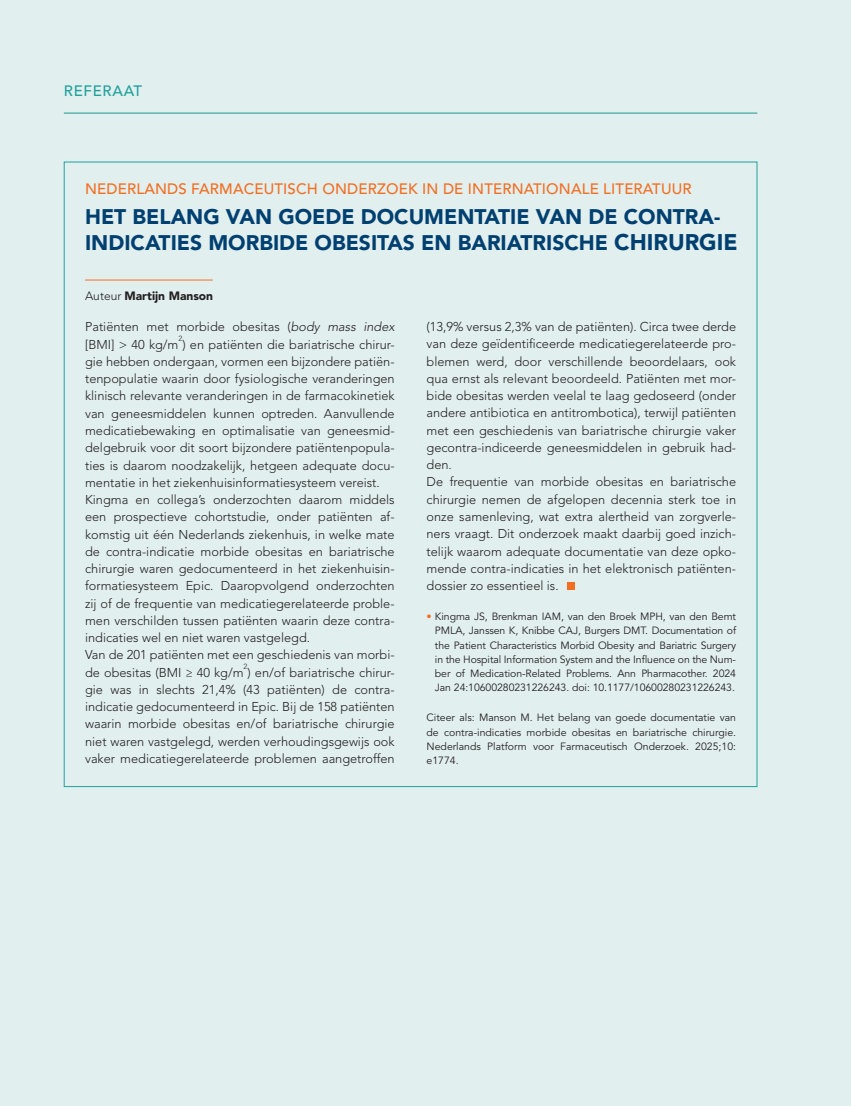
<style>
.page{position:relative;width:851px;height:1106px;background:#fff}
.page>*{position:absolute;margin:0;border:0;box-sizing:border-box;transform-origin:0 0}
.t1{font:900 21px/25.5px "Avenir LT Std";color:#004071}
.t2{font:500 15px "Avenir LT Std";letter-spacing:.01em;color:#f36e21}
.t3{font:500 15px "Avenir LT Std";letter-spacing:.045em;color:#20a19d}
.t4{font:300 12.75px/17.2px "Avenir LT Std";color:#231f20}
.t5{font:900 12px "Avenir LT Std";color:#231f20}
.t6{font:10.5px/14.2px "Avenir LT Std";letter-spacing:-.005em;color:#231f20;text-align:justify}
.t7{font:300 7.5px "Avenir LT Std";color:#231f20}
.s1{font-size:22.5px}
.s2{font-weight:300}
.s3{font-style:italic}
.s4{font-weight:900;color:#f36e21}
</style>
<div class="page">
<div style="left:0;top:0;width:850px;height:1106px;background:#e2efef"></div>
<hr style="left:64px;top:113px;width:693px;height:1px;background:#20a19d">
<hr style="left:85px;top:280px;width:128px;height:1px;background:#f36e21">
<div style="left:567px;top:582px;width:7px;height:8px;background:#f36e21"></div>
<p class="t3" style="left:64px;top:83px;width:80px">REFERAAT</p>
<p class="t2" style="left:85px;top:180px;width:608px">NEDERLANDS FARMACEUTISCH ONDERZOEK IN DE INTERNATIONALE LITERATUUR</p>
<h1 class="t1" style="left:85px;top:204px;width:654px">HET BELANG VAN GOEDE DOCUMENTATIE VAN DE CONTRA-<br>INDICATIES MORBIDE OBESITAS EN BARIATRISCHE <span class="s1">CHIRURGIE</span></h1>
<p class="t5" style="left:85px;top:288px;width:129px"><span class="s2">Auteur</span> Martijn Manson</p>
<p class="t4" style="left:85px;top:318px;width:311px">Patiënten met morbide obesitas (<span class="s3">body mass index </span>[BMI] &gt; 40 kg/m ) en patiënten die bariatrische chirur-</p>
<p class="t7" style="left:178px;top:334px;width:5px">2</p>
<p class="t4" style="left:85px;top:353px;width:311px">gie hebben ondergaan, vormen een bijzondere patiën&shy;tenpopulatie waarin door fysiologische veranderingen klinisch relevante veranderingen in de farmacokinetiek van geneesmiddelen kunnen optreden. Aanvullende medicatiebewaking en optimalisatie van geneesmid&shy;delgebruik voor dit soort bijzondere patiëntenpopula&shy;ties is daarom noodzakelijk, hetgeen adequate docu&shy;mentatie in het ziekenhuisinformatiesysteem vereist.<br>Kingma en collega’s onderzochten daarom middels een prospectieve cohortstudie, onder patiënten af&shy;komstig uit één Nederlands ziekenhuis, in welke mate de contra-indicatie morbide obesitas en bariatrische chirurgie waren gedocumenteerd in het ziekenhuisin&shy;formatiesysteem Epic. Daaropvolgend onderzochten zij of de frequentie van medicatiegerelateerde proble&shy;men verschilden tussen patiënten waarin deze contra&shy;indicaties wel en niet waren vastgelegd.<br>Van de 201 patiënten met een geschiedenis van morbi&shy;de obesitas (BMI ≥ 40 kg/m ) en/of bariatrische chirur-</p>
<p class="t7" style="left:243px;top:662px;width:5px">2</p>
<p class="t4" style="left:85px;top:681px;width:311px;text-align:justify">gie was in slechts 21,4% (43 patiënten) de contra&shy;indicatie gedocumenteerd in Epic. Bij de 158 patiënten waarin morbide obesitas en/of bariatrische chirurgie niet waren vastgelegd, werden verhoudingsgewijs ook vaker medicatiegerelateerde problemen aangetroffen</p>
<p class="t4" style="left:426px;top:318px;width:311px">(13,9% versus 2,3% van de patiënten). Circa twee derde van deze geïdentificeerde medicatiegerelateerde pro&shy;blemen werd, door verschillende beoordelaars, ook qua ernst als relevant beoordeeld. Patiënten met mor&shy;bide obesitas werden veelal te laag gedoseerd (onder andere antibiotica en antitrombotica), terwijl patiënten met een geschiedenis van bariatrische chirurgie vaker gecontra-indiceerde geneesmiddelen in gebruik had&shy;den.<br>De frequentie van morbide obesitas en bariatrische chirurgie nemen de afgelopen decennia sterk toe in onze samenleving, wat extra alertheid van zorgverle&shy;ners vraagt. Dit onderzoek maakt daarbij goed inzich&shy;telijk waarom adequate documentatie van deze opko&shy;mende contra-indicaties in het elektronisch patiënten&shy;dossier zo essentieel is.</p>
<p class="t6" style="left:435px;top:609px;width:302px;text-indent:-8px"><span class="s4">•</span> Kingma JS, Brenkman IAM, van den Broek MPH, van den Bemt PMLA, Janssen K, Knibbe CAJ, Burgers DMT. Documentation of the Patient Characteristics Morbid Obesity and Bariatric Surgery in the Hospital Information System and the Influence on the Num&shy;ber of Medication-Related Problems. Ann Pharmacother. 2024<br>Jan 24:10600280231226243. doi: 10.1177/10600280231226243.</p>
<p class="t6" style="left:426px;top:711px;width:311px">Citeer als: Manson M. Het belang van goede documentatie van de contra-indicaties morbide obesitas en bariatrische chirurgie.<br>Nederlands Platform voor Farmaceutisch Onderzoek. 2025;10: e1774.</p>
</div>
